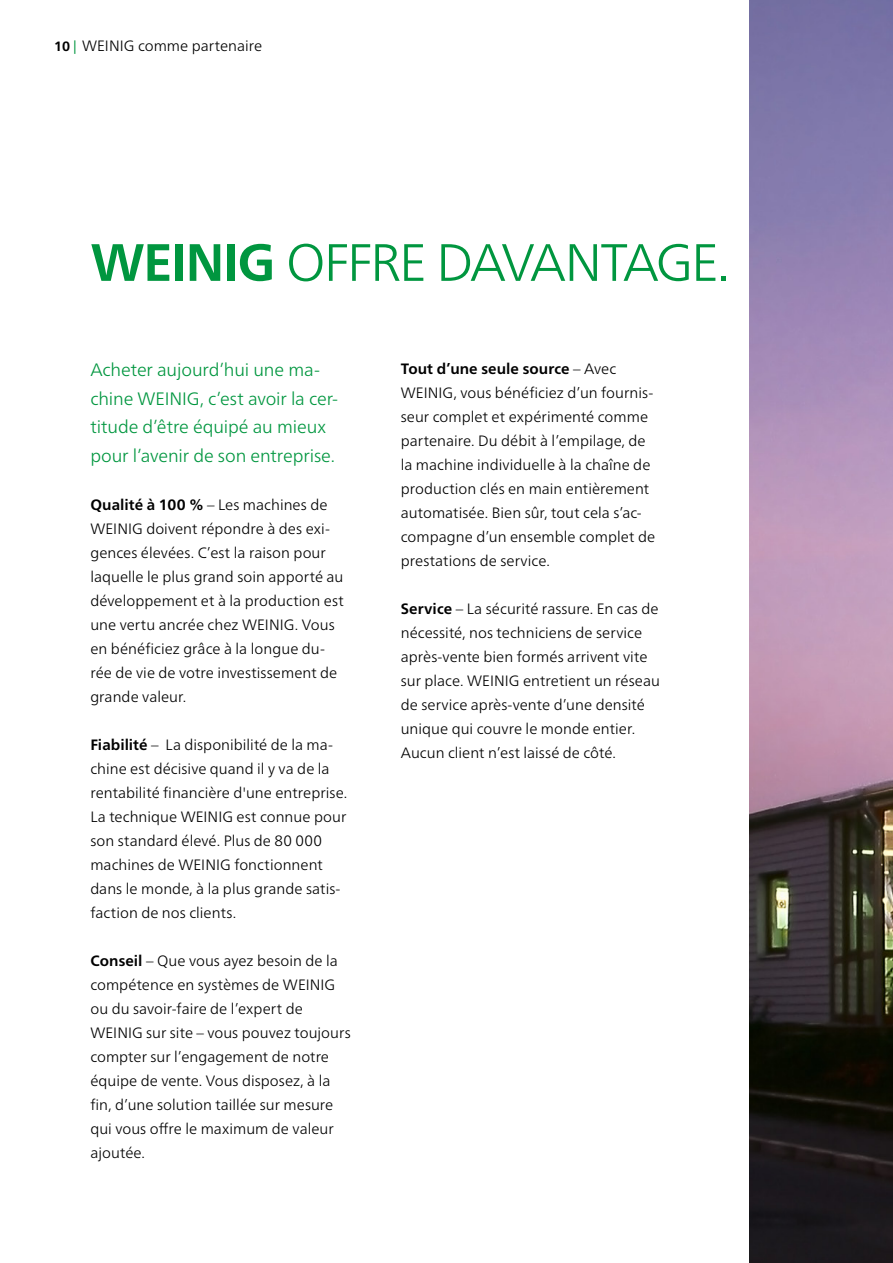
<style>
.page{position:relative;width:893px;height:1263px;background:#fff}
.page>*{position:absolute;margin:0;border:0;box-sizing:border-box;transform-origin:0 0}
.t1{font:300 52.5px "Frutiger Neue LT Pro";letter-spacing:-.045em;color:#00963f}
.t2{font:300 18px/28.5px "Frutiger Neue LT Pro";letter-spacing:-.005em;color:#00963f}
.t3{font:300 15px/24px "Frutiger Neue LT Pro";letter-spacing:.005em;color:#000}
.s1{font-weight:700;font-size:13.5px}
.s2{font-weight:400;font-size:13.5px;color:#00963f}
.s3{font-weight:700}
</style>
<div class="page">
<img style="left:749px;top:0;width:144px;height:1263px">
<p class="t3" style="left:54px;top:34px;width:210px"><span class="s1">10</span> <span class="s2">|</span> WEINIG comme partenaire</p>
<h1 class="t1" style="left:90px;top:231px;width:640px"><span class="s3">WEINIG</span> OFFRE DAVANTAGE.</h1>
<p class="t2" style="left:90px;top:355px;width:249px">Acheter aujourd’hui une ma&shy;chine WEINIG, c’est avoir la cer&shy;titude d’être équipé au mieux pour l’avenir de son entreprise.</p>
<p class="t3" style="left:90px;top:492px;width:255px"><span class="s3">Qualité à 100 %</span> – Les machines de<br>WEINIG doivent répondre à des exi&shy;gences élevées. C’est la raison pour laquelle le plus grand soin apporté au développement et à la production est une vertu ancrée chez WEINIG. Vous en bénéficiez grâce à la longue du&shy;rée de vie de votre investissement de grande valeur.</p>
<p class="t3" style="left:90px;top:732px;width:258px"><span class="s3">Fiabilité</span> – La disponibilité de la ma&shy;chine est décisive quand il y va de la rentabilité financière d'une entreprise.<br>La technique WEINIG est connue pour son standard élevé. Plus de 80 000 machines de WEINIG fonctionnent dans le monde, à la plus grande satis&shy;faction de nos clients.</p>
<p class="t3" style="left:90px;top:948px;width:262px"><span class="s3">Conseil</span> – Que vous ayez besoin de la compétence en systèmes de WEINIG ou du savoir-faire de l’expert de<br>WEINIG sur site – vous pouvez toujours compter sur l’engagement de notre équipe de vente. Vous disposez, à la fin, d’une solution taillée sur mesure qui vous offre le maximum de valeur ajoutée.</p>
<p class="t3" style="left:401px;top:356px;width:256px"><span class="s3">Tout d’une seule source</span> – Avec WEINIG, vous bénéficiez d’un fournis&shy;seur complet et expérimenté comme partenaire. Du débit à l’empilage, de la machine individuelle à la chaîne de production clés en main entièrement automatisée. Bien sûr, tout cela s’ac&shy;compagne d’un ensemble complet de prestations de service.</p>
<p class="t3" style="left:401px;top:596px;width:261px"><span class="s3">Service</span> – La sécurité rassure. En cas de nécessité, nos techniciens de service après-vente bien formés arrivent vite sur place. WEINIG entretient un réseau de service après-vente d’une densité unique qui couvre le monde entier.<br>Aucun client n’est laissé de côté.</p>
</div>
